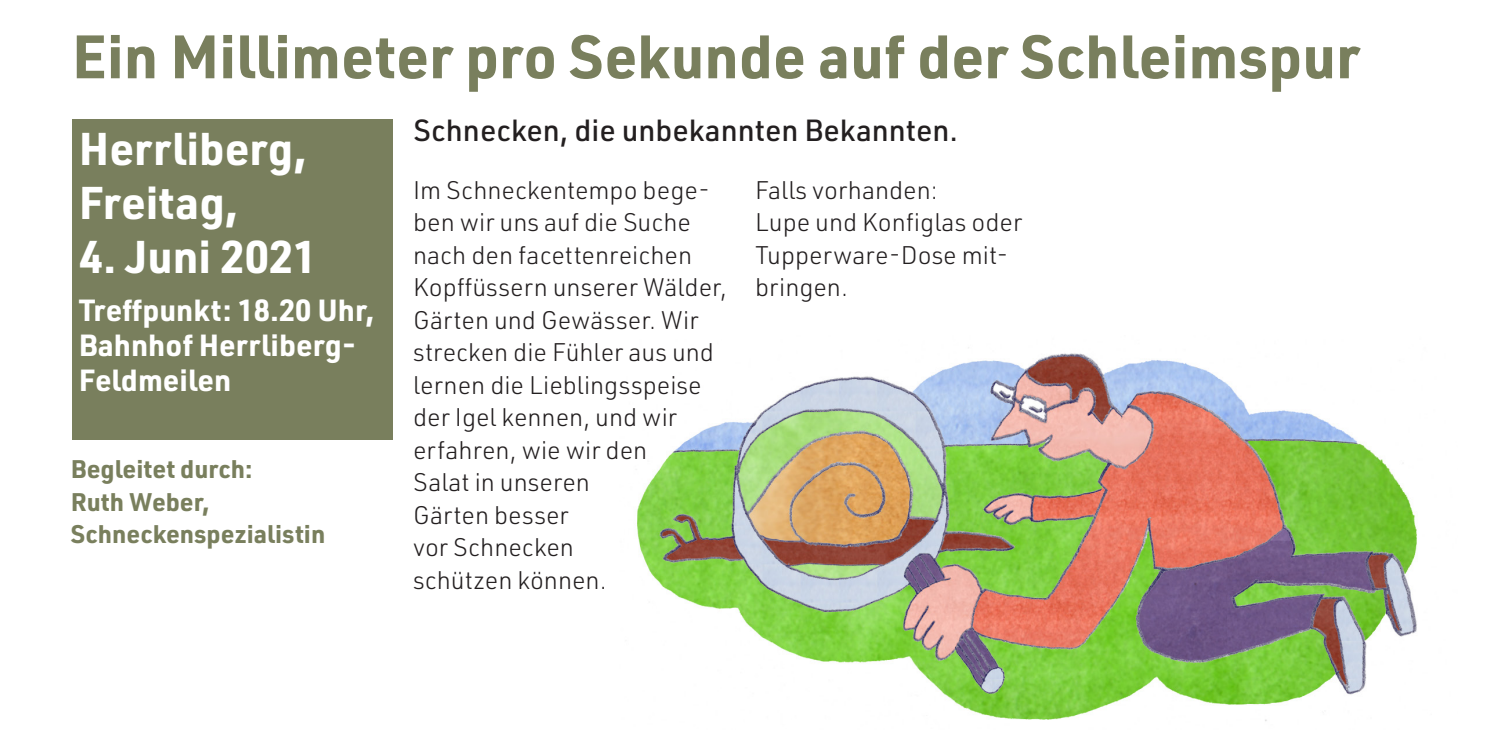
<style>
.page{position:relative;width:1489px;height:730px;background:#fff}
.page>*{position:absolute;margin:0;border:0;box-sizing:border-box;transform-origin:0 0}
.t1{font:700 60px "URWDIN";color:#797f5d}
.t2{font:700 45px/54px "URWDIN";color:#fff}
.t3{font:700 30px/35px "URWDIN";color:#fff}
.t4{font:500 30px "URWDIN";color:#231f20}
.t5{font:300 25px/32.5px "URWDIN";color:#231f20}
.t6{font:700 25px/32.5px "URWDIN";color:#797f5d}
</style>
<div class="page">
<img style="left:637px;top:347px;width:780px;height:374px">
<div style="left:72px;top:119px;width:320px;height:320px;background:#797f5d"></div>
<h1 class="t1" style="left:72px;top:16px;width:1289px">Ein Millimeter pro Sekunde auf der Schleimspur</h1>
<h2 class="t2" style="left:79px;top:120px;width:229px">Herrliberg,<br>Freitag,</h2>
<h2 class="t2" style="left:79px;top:228px;width:240px">4. Juni 2021</h2>
<p class="t3" style="left:79px;top:291px;width:297px">Treffpunkt: 18.20 Uhr,<br>Bahnhof Herrliberg-<br>Feldmeilen</p>
<p class="t6" style="left:71px;top:452px;width:256px">Begleitet durch:<br>Ruth Weber,<br>Schneckenspezialistin</p>
<p class="t4" style="left:413px;top:110px;width:546px">Schnecken, die unbekannten Bekannten.</p>
<p class="t5" style="left:413px;top:173px;width:315px">Im Schneckentempo bege&shy;ben wir uns auf die Suche nach den facettenreichen<br>Kopffüssern unserer Wälder,<br>Gärten und Gewässer. Wir strecken die Fühler aus und lernen die Lieblingsspeise der Igel kennen, und wir erfahren, wie wir den<br>Salat in unseren<br>Gärten besser<br>vor Schnecken<br>schützen können.</p>
<p class="t5" style="left:755px;top:173px;width:268px">Falls vorhanden:<br>Lupe und Konfiglas oder<br>Tupperware-Dose mit&shy;bringen.</p>
</div>
